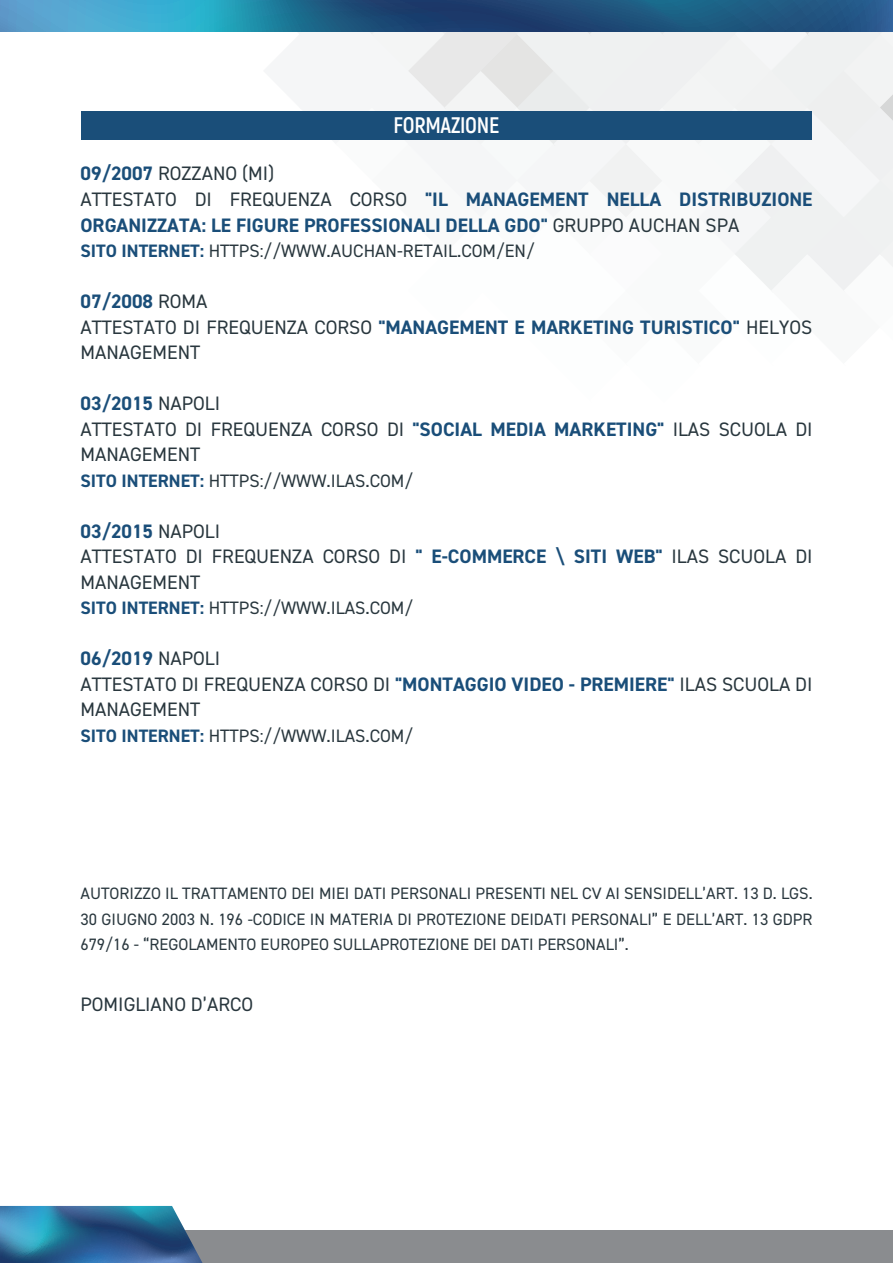
<style>
.page{position:relative;width:893px;height:1263px;background:#fff}
.page>*{position:absolute;margin:0;border:0;box-sizing:border-box;transform-origin:0 0}
.t1{font:700 22.5px "Akrobat";letter-spacing:-.015em;color:#fff}
.t2{font:19.5px/25.5px "DIN2014";color:#29373e}
.t3{font:700 19.5px/25.5px "DIN2014";color:#1a4e79}
.t4{font:18px "DIN2014";color:#29373e}
.t5{font:16.5px/25.5px "DIN2014";color:#29373e;text-align:justify}
.s1{font-weight:400;color:#29373e}
.s2{font-weight:700;color:#1a4e79}
</style>
<div class="page">
<svg style="left:263px;top:31px;width:630px;height:260px"></svg>
<div style="left:0;top:1231px;width:893px;height:32px;background:#8a8c8f"></div>
<svg style="left:0;top:0;width:893px;height:31px;background:#286a93"></svg>
<svg style="left:0;top:1206px;width:203px;height:57px;background:#3a749d"></svg>
<div style="left:81px;top:111px;width:731px;height:29px;background:#1a4e79"></div>
<p class="t1" style="left:394px;top:112px;width:107px">FORMAZIONE</p>
<p class="t3" style="left:80px;top:161px;width:734px">09/2007 <span class="s1">ROZZANO (MI)<br>ATTESTATO DI FREQUENZA CORSO</span> "IL MANAGEMENT NELLA DISTRIBUZIONE<br>ORGANIZZATA: LE FIGURE PROFESSIONALI DELLA GDO" <span class="s1">GRUPPO AUCHAN SPA</span></p>
<p class="t4" style="left:80px;top:240px;width:456px"><span class="s2">SITO INTERNET:</span> HTTPS://WWW.AUCHAN-RETAIL.COM/EN/</p>
<p class="t2" style="left:80px;top:288px;width:733px"><span class="s2">07/2008</span> ROMA<br>ATTESTATO DI FREQUENZA CORSO <span class="s2">"MANAGEMENT E MARKETING TURISTICO"</span> HELYOS<br>MANAGEMENT</p>
<p class="t2" style="left:80px;top:390px;width:734px"><span class="s2">03/2015</span> NAPOLI<br>ATTESTATO DI FREQUENZA CORSO DI <span class="s2">"SOCIAL MEDIA MARKETING"</span> ILAS SCUOLA DI<br>MANAGEMENT</p>
<p class="t4" style="left:80px;top:469px;width:334px"><span class="s2">SITO INTERNET:</span> HTTPS://WWW.ILAS.COM/</p>
<p class="t2" style="left:80px;top:518px;width:733px"><span class="s2">03/2015</span> NAPOLI<br>ATTESTATO DI FREQUENZA CORSO DI <span class="s2">" E-COMMERCE \ SITI WEB"</span> ILAS SCUOLA DI<br>MANAGEMENT</p>
<p class="t4" style="left:80px;top:597px;width:334px"><span class="s2">SITO INTERNET:</span> HTTPS://WWW.ILAS.COM/</p>
<p class="t2" style="left:80px;top:645px;width:733px"><span class="s2">06/2019</span> NAPOLI<br>ATTESTATO DI FREQUENZA CORSO DI <span class="s2">"MONTAGGIO VIDEO - PREMIERE"</span> ILAS SCUOLA DI<br>MANAGEMENT</p>
<p class="t4" style="left:80px;top:724px;width:334px"><span class="s2">SITO INTERNET:</span> HTTPS://WWW.ILAS.COM/</p>
<p class="t5" style="left:80px;top:880px;width:734px">AUTORIZZO IL TRATTAMENTO DEI MIEI DATI PERSONALI PRESENTI NEL CV AI SENSIDELL’ART. 13 D. LGS.<br>30 GIUGNO 2003 N. 196 -CODICE IN MATERIA DI PROTEZIONE DEIDATI PERSONALI” E DELL’ART. 13 GDPR 679/16 - “REGOLAMENTO EUROPEO SULLAPROTEZIONE DEI DATI PERSONALI”.</p>
<p class="t2" style="left:80px;top:991px;width:174px">POMIGLIANO D’ARCO</p>
</div>
